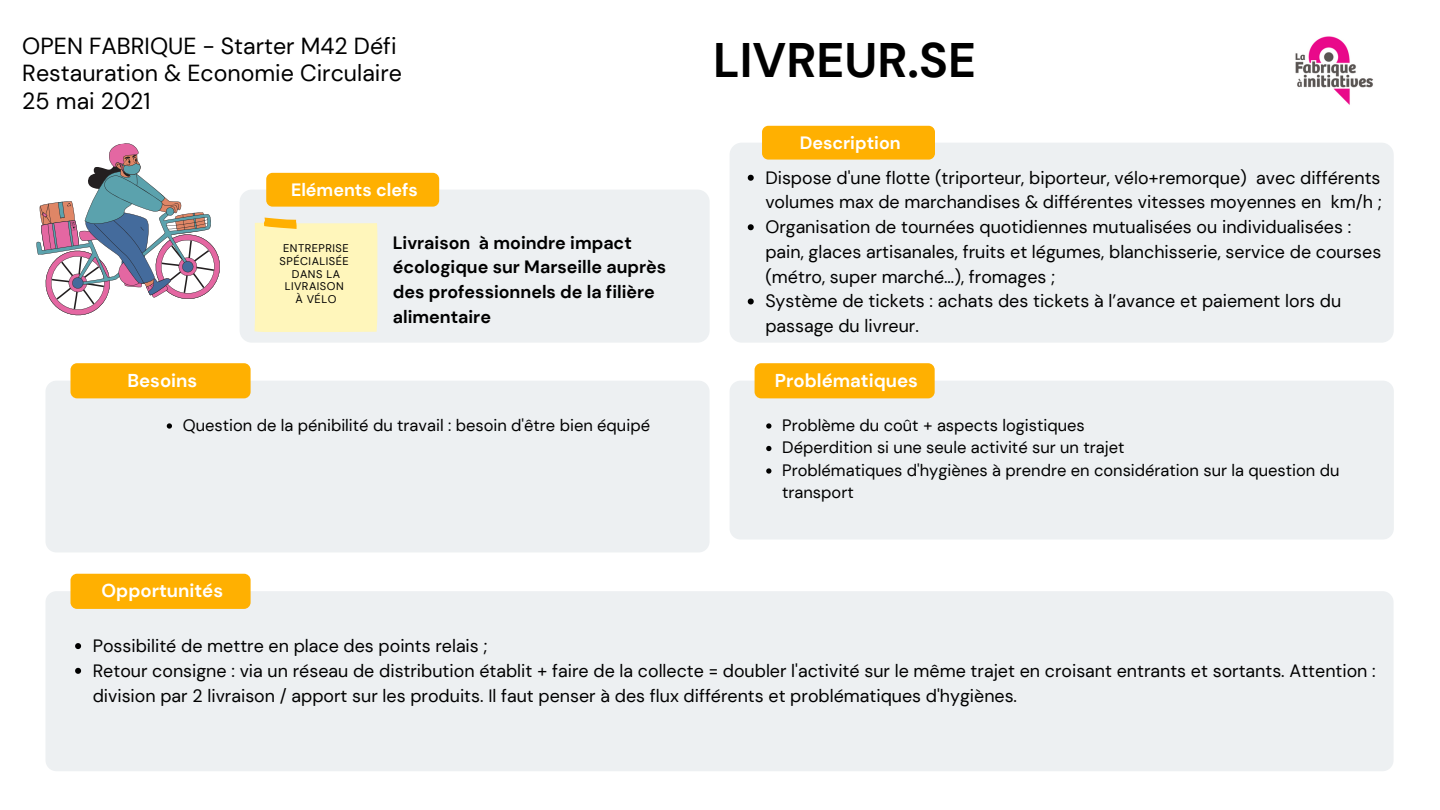
<style>
.page{position:relative;width:1440px;height:810px;background:#fff}
.page>*{position:absolute;margin:0;border:0;box-sizing:border-box;transform-origin:0 0}
.t1{font:700 48.4px "DM Sans";color:#000}
.t2{font:23.2px/27.6px "DM Sans";color:#000}
.t3{font:700 18.6px "DM Sans";color:#fff}
.t4{font:700 17.9px "DM Sans";color:#fff}
.t5{font:17.8px/24.8px "DM Sans";color:#000}
.t6{font:700 17.8px/24.8px "DM Sans";color:#000}
.t7{font:16.5px/22.5px "DM Sans";color:#000}
.t8{font:11.1px/12.8px "DM Sans";letter-spacing:.045em;color:#000;text-align:center}
</style>
<div class="page">
<div style="left:240px;top:190px;width:470px;height:153px;background:#edf0f2;border-radius:12px"></div>
<div style="left:730px;top:143px;width:664px;height:200px;background:#edf0f2;border-radius:12px"></div>
<div style="left:45px;top:381px;width:665px;height:171px;background:#edf0f2;border-radius:11px"></div>
<div style="left:45px;top:591px;width:1349px;height:180px;background:#edf0f2;border-radius:11px"></div>
<div style="left:730px;top:381px;width:664px;height:159px;background:#edf0f2;border-radius:11px"></div>
<div style="left:266px;top:173px;width:173px;height:34px;background:#ffb001;border-radius:6px"></div>
<div style="left:71px;top:363px;width:180px;height:35px;background:#ffb001;border-radius:7px"></div>
<div style="left:71px;top:574px;width:180px;height:35px;background:#ffb001;border-radius:7px"></div>
<div style="left:755px;top:363px;width:180px;height:35px;background:#ffb001;border-radius:7px"></div>
<div style="left:762px;top:126px;width:173px;height:34px;background:#ffb001;border-radius:6px"></div>
<div style="left:255px;top:218px;width:122px;height:114px;background:#fff6bb"></div>
<svg style="left:36px;top:143px;width:184px;height:173px"></svg>
<svg style="left:748px;top:175px;width:6px;height:6px"></svg>
<svg style="left:748px;top:224px;width:6px;height:6px"></svg>
<svg style="left:748px;top:298px;width:6px;height:6px"></svg>
<img style="left:1295px;top:36px;width:78px;height:69px">
<svg style="left:167px;top:423px;width:5px;height:6px"></svg>
<svg style="left:766px;top:423px;width:5px;height:6px"></svg>
<svg style="left:766px;top:446px;width:5px;height:5px"></svg>
<svg style="left:766px;top:468px;width:5px;height:6px"></svg>
<svg style="left:75px;top:643px;width:6px;height:6px"></svg>
<svg style="left:75px;top:668px;width:6px;height:6px"></svg>
<p class="t2" style="left:22px;top:32px;width:381px">OPEN FABRIQUE - Starter M42 Défi<br>Restauration &amp; Economie Circulaire</p>
<p class="t2" style="left:22px;top:87px;width:130px">25 mai 2021</p>
<p class="t4" style="left:291px;top:178px;width:128px">Eléments clefs</p>
<p class="t3" style="left:127px;top:368px;width:71px">Besoins</p>
<p class="t8" style="left:280px;top:242px;width:71px">ENTREPRISE<br>SPÉCIALISÉE</p>
<p class="t8" style="left:285px;top:268px;width:61px">DANS LA<br>LIVRAISON</p>
<p class="t8" style="left:295px;top:293px;width:42px">À VÉLO</p>
<p class="t6" style="left:393px;top:230px;width:275px">Livraison à moindre impact écologique sur Marseille auprès des professionnels de la filière alimentaire</p>
<p class="t1" style="left:713px;top:29px;width:264px">LIVREUR.SE</p>
<p class="t4" style="left:800px;top:131px;width:102px">Description</p>
<p class="t5" style="left:765px;top:165px;width:618px">Dispose d'une flotte (triporteur, biporteur, vélo+remorque) avec différents volumes max de marchandises &amp; différentes vitesses moyennes en km/h ;</p>
<p class="t5" style="left:765px;top:215px;width:617px">Organisation de tournées quotidiennes mutualisées ou individualisées : pain, glaces artisanales, fruits et légumes, blanchisserie, service de courses (métro, super marché…), fromages ;</p>
<p class="t5" style="left:765px;top:289px;width:577px">Système de tickets : achats des tickets à l’avance et paiement lors du passage du livreur.</p>
<p class="t3" style="left:775px;top:368px;width:145px">Problématiques</p>
<p class="t7" style="left:183px;top:414px;width:469px">Question de la pénibilité du travail : besoin d'être bien équipé</p>
<p class="t7" style="left:782px;top:414px;width:304px">Problème du coût + aspects logistiques</p>
<p class="t7" style="left:782px;top:437px;width:344px">Déperdition si une seule activité sur un trajet</p>
<p class="t7" style="left:782px;top:459px;width:559px">Problématiques d'hygiènes à prendre en considération sur la question du transport</p>
<p class="t3" style="left:102px;top:579px;width:123px">Opportunités</p>
<p class="t5" style="left:93px;top:634px;width:396px">Possibilité de mettre en place des points relais ;</p>
<p class="t5" style="left:93px;top:658px;width:1285px">Retour consigne : via un réseau de distribution établit + faire de la collecte = doubler l'activité sur le même trajet en croisant entrants et sortants. Attention : division par 2 livraison / apport sur les produits. Il faut penser à des flux différents et problématiques d'hygiènes.</p>
</div>
